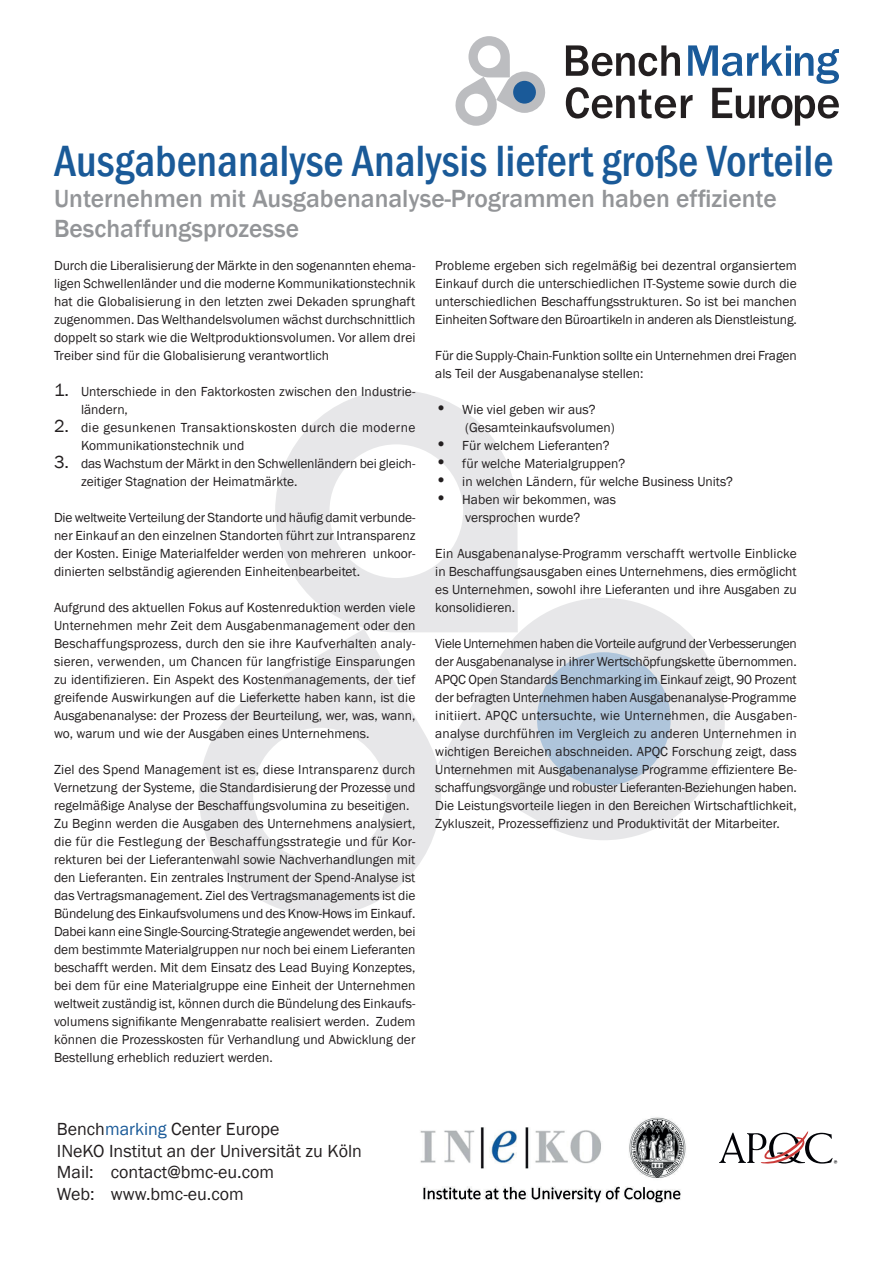
<style>
.page{position:relative;width:893px;height:1263px;background:#fff}
.page>*{position:absolute;margin:0;border:0;box-sizing:border-box;transform-origin:0 0}
.t1{font:500 condensed 45px "Franklin Gothic";color:#1a5a98}
.t2{font:500 25.5px/30.6px "Franklin Gothic";color:#939598}
.t3{font:18px/21.6px "Franklin Gothic";color:#231f20}
.t4{font:13.5px/18px "Franklin Gothic";color:#231f20;text-align:justify}
.t5{font:13.5px/18px "Franklin Gothic";letter-spacing:.025em;color:#231f20}
.s1{font-size:18px}
.s2{color:#1a5a98}
</style>
<div class="page">
<img style="left:420px;top:1117px;width:266px;height:86px">
<svg style="left:719px;top:1131px;width:118px;height:33px"></svg>
<svg style="left:455px;top:36px;width:91px;height:90px"></svg>
<svg style="left:566px;top:45px;width:273px;height:81px"></svg>
<svg style="left:199px;top:632px;width:239px;height:284px;fill:#e7e7e9"></svg>
<svg style="left:251px;top:728px;width:145px;height:133px"></svg>
<svg style="left:275px;top:390px;width:243px;height:242px;fill:#e7e7e9"></svg>
<svg style="left:329px;top:444px;width:134px;height:134px"></svg>
<svg style="left:438px;top:598px;width:287px;height:242px;fill:#e7e7e9"></svg>
<svg style="left:527px;top:652px;width:153px;height:134px;background:#c0cfdf"></svg>
<h1 class="t1" style="left:54px;top:132px;width:781px">Ausgabenanalyse Analysis liefert große Vorteile</h1>
<h2 class="t2" style="left:54px;top:183px;width:724px">Unternehmen mit Ausgabenanalyse-Programmen haben effiziente<br>Beschaffungsprozesse</h2>
<p class="t4" style="left:54px;top:257px;width:363px">Durch die Liberalisierung der Märkte in den sogenannten ehema&shy;ligen Schwellenländer und die moderne Kommunikationstechnik hat die Globalisierung in den letzten zwei Dekaden sprunghaft zugenommen. Das Welthandelsvolumen wächst durchschnittlich doppelt so stark wie die Weltproduktionsvolumen. Vor allem drei Treiber sind für die Globalisierung verantwortlich</p>
<p class="t4" style="left:81px;top:383px;width:336px;text-indent:-27px"><span class="s1">1.</span> Unterschiede in den Faktorkosten zwischen den Industrie&shy;ländern,</p>
<p class="t5" style="left:81px;top:419px;width:336px;text-indent:-27px"><span class="s1">2.</span> die gesunkenen Transaktionskosten durch die moderne<br>Kommunikationstechnik und</p>
<p class="t4" style="left:81px;top:455px;width:336px;text-indent:-27px"><span class="s1">3.</span> das Wachstum der Märkt in den Schwellenländern bei gleich&shy;zeitiger Stagnation der Heimatmärkte.</p>
<p class="t4" style="left:54px;top:509px;width:363px">Die weltweite Verteilung der Standorte und häufig damit verbunde&shy;ner Einkauf an den einzelnen Standorten führt zur Intransparenz der Kosten. Einige Materialfelder werden von mehreren unkoor&shy;dinierten selbständig agierenden Einheitenbearbeitet.</p>
<p class="t4" style="left:54px;top:599px;width:363px">Aufgrund des aktuellen Fokus auf Kostenreduktion werden viele Unternehmen mehr Zeit dem Ausgabenmanagement oder den Beschaffungsprozess, durch den sie ihre Kaufverhalten analy&shy;sieren, verwenden, um Chancen für langfristige Einsparungen zu identifizieren. Ein Aspekt des Kostenmanagements, der tief greifende Auswirkungen auf die Lieferkette haben kann, ist die Ausgabenanalyse: der Prozess der Beurteilung, wer, was, wann, wo, warum und wie der Ausgaben eines Unternehmens.</p>
<p class="t4" style="left:54px;top:761px;width:363px;text-align:left">Ziel des Spend Management ist es, diese Intransparenz durch Vernetzung der Systeme, die Standardisierung der Prozesse und regelmäßige Analyse der Beschaffungsvolumina zu beseitigen.<br>Zu Beginn werden die Ausgaben des Unternehmens analysiert, die für die Festlegung der Beschaffungsstrategie und für Kor&shy;rekturen bei der Lieferantenwahl sowie Nachverhandlungen mit den Lieferanten. Ein zentrales Instrument der Spend-Analyse ist das Vertragsmanagement. Ziel des Vertragsmanagements ist die Bündelung des Einkaufsvolumens und des Know-Hows im Einkauf.<br>Dabei kann eine Single-Sourcing-Strategie angewendet werden, bei dem bestimmte Materialgruppen nur noch bei einem Lieferanten beschafft werden. Mit dem Einsatz des Lead Buying Konzeptes, bei dem für eine Materialgruppe eine Einheit der Unternehmen weltweit zuständig ist, können durch die Bündelung des Einkaufs&shy;volumens signifikante Mengenrabatte realisiert werden. Zudem können die Prozesskosten für Verhandlung und Abwicklung der Bestellung erheblich reduziert werden.</p>
<p class="t4" style="left:435px;top:257px;width:363px">Probleme ergeben sich regelmäßig bei dezentral organsiertem Einkauf durch die unterschiedlichen IT-Systeme sowie durch die unterschiedlichen Beschaffungsstrukturen. So ist bei manchen Einheiten Software den Büroartikeln in anderen als Dienstleistung.</p>
<p class="t4" style="left:435px;top:347px;width:363px">Für die Supply-Chain-Funktion sollte ein Unternehmen drei Fragen als Teil der Ausgabenanalyse stellen:</p>
<p class="t4" style="left:465px;top:401px;width:151px;text-indent:-30px"><span class="s1">•</span> Wie viel geben wir aus? (Gesamteinkaufsvolumen)</p>
<p class="t4" style="left:435px;top:437px;width:176px"><span class="s1">•</span> Für welchem Lieferanten?</p>
<p class="t4" style="left:435px;top:455px;width:191px"><span class="s1">•</span> für welche Materialgruppen?</p>
<p class="t4" style="left:435px;top:473px;width:299px"><span class="s1">•</span> in welchen Ländern, für welche Business Units?</p>
<p class="t4" style="left:435px;top:491px;width:182px;text-align:center"><span class="s1">•</span> Haben wir bekommen, was versprochen wurde?</p>
<p class="t4" style="left:435px;top:545px;width:363px">Ein Ausgabenanalyse-Programm verschafft wertvolle Einblicke in Beschaffungsausgaben eines Unternehmens, dies ermöglicht es Unternehmen, sowohl ihre Lieferanten und ihre Ausgaben zu konsolidieren.</p>
<p class="t4" style="left:435px;top:635px;width:363px">Viele Unternehmen haben die Vorteile aufgrund der Verbesserungen der Ausgabenanalyse in ihrer Wertschöpfungskette übernommen.<br>APQC Open Standards Benchmarking im Einkauf zeigt, 90 Prozent der befragten Unternehmen haben Ausgabenanalyse-Programme initiiert. APQC untersuchte, wie Unternehmen, die Ausgaben&shy;analyse durchführen im Vergleich zu anderen Unternehmen in wichtigen Bereichen abschneiden. APQC Forschung zeigt, dass Unternehmen mit Ausgabenanalyse Programme effizientere Be&shy;schaffungsvorgänge und robuster Lieferanten-Beziehungen haben.<br>Die Leistungsvorteile liegen in den Bereichen Wirtschaftlichkeit, Zykluszeit, Prozesseffizienz und Produktivität der Mitarbeiter.</p>
<h3 class="t3" style="left:57px;top:1119px;width:307px">Bench<span class="s2">marking</span> Center Europe<br>INeKO Institut an der Universität zu Köln<br>Mail: contact@bmc-eu.com<br>Web: www.bmc-eu.com</h3>
</div>
